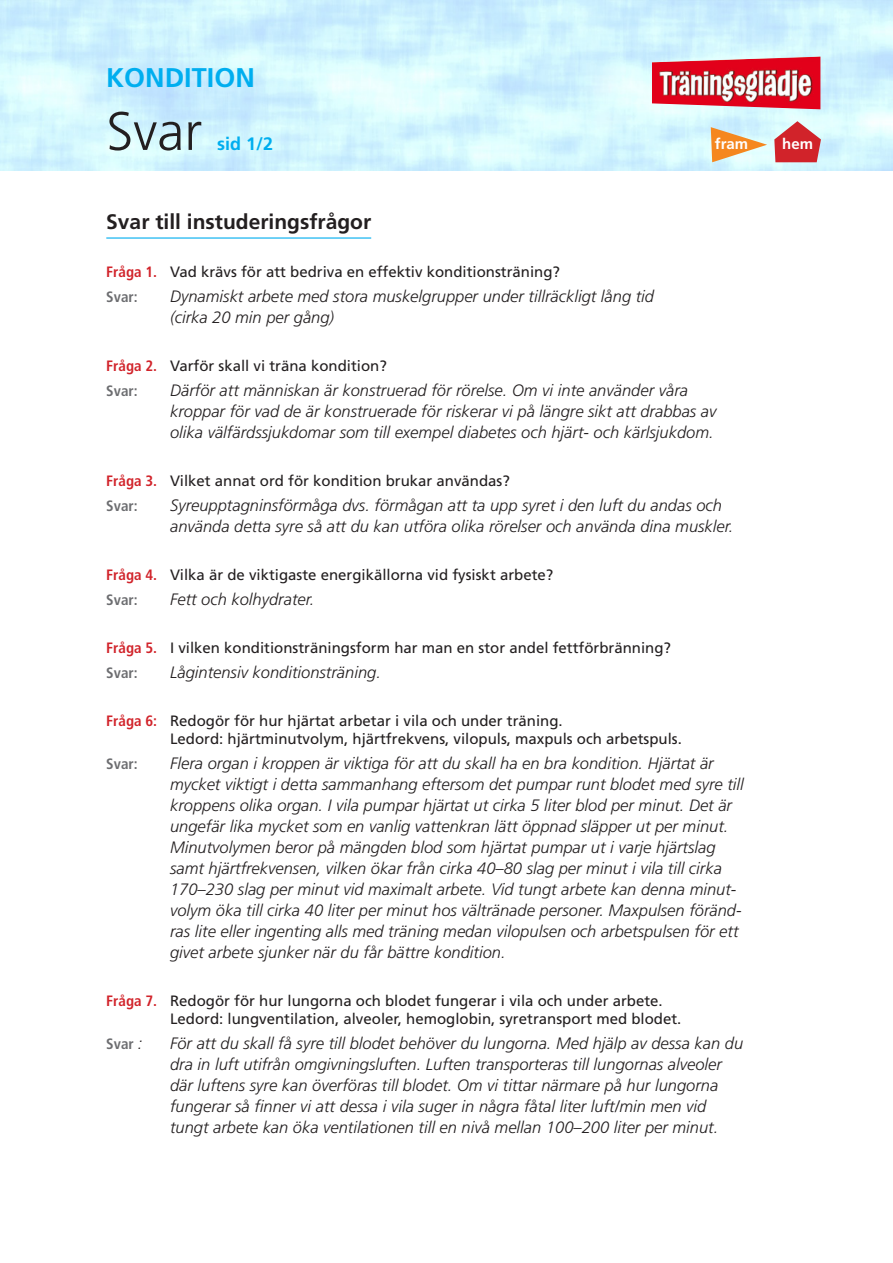
<style>
.page{position:relative;width:893px;height:1263px;background:#fff}
.page>*{position:absolute;margin:0;border:0;box-sizing:border-box;transform-origin:0 0}
.t1{font:300 54px "Frutiger";color:#231f20}
.t2{font:700 27px "Frutiger";color:#00aeef}
.Rubrik_2{font:700 21px "Frutiger";color:#231f20}
.t3{font:700 18px "Frutiger";color:#00aeef}
.Svar__1ord{font:italic 300 16.5px/21px "Frutiger";color:#231f20}
.Frågor__2ord{font:15px/18px "Frutiger";color:#231f20}
.Svar__1ord-2{font:700 condensed 15px "Frutiger";color:#6c6d70}
.t4{font:700 15px "Frutiger";color:#fff}
.s1{font-weight:700;font-stretch:condensed;color:#d1232a}
.s2{font-weight:300;font-style:italic;font-stretch:normal;font-size:16.5px;color:#231f20}
</style>
<div class="page">
<svg style="left:711px;top:127px;width:56px;height:35px;background:#e7bf8e"></svg>
<svg style="left:774px;top:121px;width:47px;height:41px;background:#d45c62"></svg>
<img style="left:652px;top:57px;width:168px;height:52px">
<hr style="left:106px;top:237px;width:265px;height:2px;background:#00aeef">
<p class="t2" style="left:106px;top:62px;width:150px">KONDITION</p>
<p class="t1" style="left:106px;top:101px;width:97px">Svar</p>
<p class="t3" style="left:217px;top:133px;width:58px">sid 1/2</p>
<p class="t4" style="left:715px;top:135px;width:35px">fram</p>
<p class="t4" style="left:782px;top:135px;width:32px">hem</p>
<p class="Rubrik_2" style="left:106px;top:209px;width:266px">Svar till instuderingsfrågor</p>
<p class="Frågor__2ord" style="left:106px;top:262px;width:455px"><span class="s1">Fråga 1.</span> Vad krävs för att bedriva en effektiv konditionsträning?</p>
<p class="Svar__1ord-2" style="left:106px;top:288px;width:33px">Svar:</p>
<p class="Svar__1ord" style="left:170px;top:286px;width:486px">Dynamiskt arbete med stora muskelgrupper under tillräckligt lång tid (cirka 20 min per gång)</p>
<p class="Frågor__2ord" style="left:106px;top:356px;width:282px"><span class="s1">Fråga 2.</span> Varför skall vi träna kondition?</p>
<p class="Svar__1ord-2" style="left:106px;top:382px;width:33px">Svar:</p>
<p class="Svar__1ord" style="left:170px;top:380px;width:548px">Därför att människan är konstruerad för rörelse. Om vi inte använder våra kroppar för vad de är konstruerade för riskerar vi på längre sikt att drabbas av olika välfärdssjukdomar som till exempel diabetes och hjärt- och kärlsjukdom.</p>
<p class="Frågor__2ord" style="left:106px;top:471px;width:405px"><span class="s1">Fråga 3.</span> Vilket annat ord för kondition brukar användas?</p>
<p class="Svar__1ord-2" style="left:106px;top:497px;width:33px">Svar:</p>
<p class="Svar__1ord" style="left:170px;top:495px;width:565px">Syreupptagninsförmåga dvs. förmågan att ta upp syret i den luft du andas och använda detta syre så att du kan utföra olika rörelser och använda dina muskler.</p>
<p class="Frågor__2ord" style="left:106px;top:565px;width:449px"><span class="s1">Fråga 4.</span> Vilka är de viktigaste energikällorna vid fysiskt arbete?</p>
<p class="Svar__1ord-2" style="left:106px;top:591px;width:33px">Svar:</p>
<p class="Svar__1ord" style="left:170px;top:589px;width:146px">Fett och kolhydrater.</p>
<p class="Frågor__2ord" style="left:106px;top:638px;width:566px"><span class="s1">Fråga 5.</span> I vilken konditionsträningsform har man en stor andel fettförbränning?</p>
<p class="Svar__1ord-2" style="left:106px;top:664px;width:33px">Svar:</p>
<p class="Svar__1ord" style="left:170px;top:662px;width:212px">Lågintensiv konditionsträning.</p>
<p class="Frågor__2ord" style="left:170px;top:711px;width:513px;text-indent:-64px"><span class="s1">Fråga 6:</span> Redogör för hur hjärtat arbetar i vila och under träning.<br>Ledord: hjärtminutvolym, hjärtfrekvens, vilopuls, maxpuls och arbetspuls.</p>
<p class="Svar__1ord-2" style="left:106px;top:755px;width:33px">Svar:</p>
<p class="Svar__1ord" style="left:170px;top:753px;width:575px">Flera organ i kroppen är viktiga för att du skall ha en bra kondition. Hjärtat är mycket viktigt i detta sammanhang eftersom det pumpar runt blodet med syre till kroppens olika organ. I vila pumpar hjärtat ut cirka 5 liter blod per minut. Det är ungefär lika mycket som en vanlig vattenkran lätt öppnad släpper ut per minut.<br>Minutvolymen beror på mängden blod som hjärtat pumpar ut i varje hjärtslag samt hjärtfrekvensen, vilken ökar från cirka 40–80 slag per minut i vila till cirka 170–230 slag per minut vid maximalt arbete. Vid tungt arbete kan denna minut&shy;volym öka till cirka 40 liter per minut hos vältränade personer. Maxpulsen föränd&shy;ras lite eller ingenting alls med träning medan vilopulsen och arbetspulsen för ett givet arbete sjunker när du får bättre kondition.</p>
<p class="Frågor__2ord" style="left:170px;top:991px;width:513px;text-indent:-64px"><span class="s1">Fråga 7.</span> Redogör för hur lungorna och blodet fungerar i vila och under arbete.<br>Ledord: lungventilation, alveoler, hemoglobin, syretransport med blodet.</p>
<p class="Svar__1ord-2" style="left:106px;top:1035px;width:37px">Svar <span class="s2">:</span></p>
<p class="Svar__1ord" style="left:170px;top:1033px;width:575px">För att du skall få syre till blodet behöver du lungorna. Med hjälp av dessa kan du dra in luft utifrån omgivningsluften. Luften transporteras till lungornas alveoler där luftens syre kan överföras till blodet. Om vi tittar närmare på hur lungorna fungerar så finner vi att dessa i vila suger in några fåtal liter luft/min men vid tungt arbete kan öka ventilationen till en nivå mellan 100–200 liter per minut.</p>
</div>
